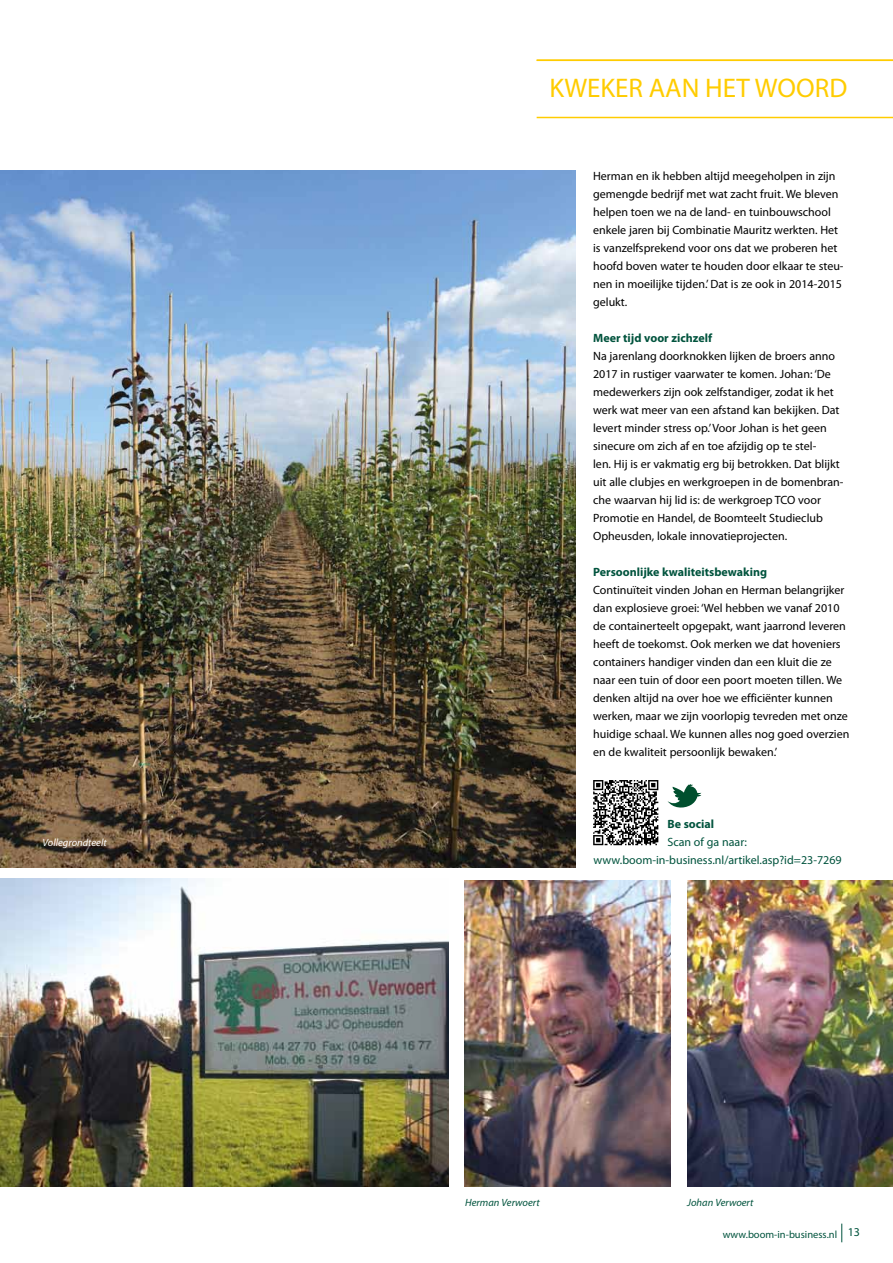
<style>
.page{position:relative;width:893px;height:1263px;background:#fff}
.page>*{position:absolute;margin:0;border:0;box-sizing:border-box;transform-origin:0 0}
.t1{font:27px "Myriad Pro";color:#fc0}
.t2{font:12px/18px "Myriad Pro";color:#000}
.t3{font:12px/18px "Myriad Pro";color:#00533d}
.t4{font:700 12px "Myriad Pro";color:#00533d}
.t5{font:italic 10.5px "Myriad Pro";color:#00533d}
.t6{font:10.5px "Myriad Pro";color:#00533d}
.t7{font:italic 10.5px "Myriad Pro";color:#fff}
</style>
<div class="page">
<svg style="left:841px;top:1223px;width:1px;height:19px"></svg>
<hr style="left:537px;top:117px;width:356px;height:1px;background:#fc0">
<hr style="left:537px;top:60px;width:356px;height:1px;background:#fc0">
<img style="left:0;top:170px;width:575px;height:697px">
<img style="left:464px;top:880px;width:206px;height:306px">
<img style="left:687px;top:880px;width:206px;height:306px">
<img style="left:0;top:878px;width:449px;height:308px">
<svg style="left:593px;top:780px;width:65px;height:65px"></svg>
<svg style="left:667px;top:784px;width:34px;height:23px"></svg>
<p class="t7" style="left:43px;top:836px;width:66px">Vollegrondteelt</p>
<h1 class="t1" style="left:549px;top:71px;width:299px">KWEKER AAN HET WOORD</h1>
<p class="t2" style="left:593px;top:167px;width:252px">Herman en ik hebben altijd meegeholpen in zijn gemengde bedrijf met wat zacht fruit. We bleven helpen toen we na de land- en tuinbouwschool enkele jaren bij Combinatie Mauritz werkten. Het is vanzelfsprekend voor ons dat we proberen het hoofd boven water te houden door elkaar te steu&shy;nen in moeilijke tijden.’ Dat is ze ook in 2014-2015 gelukt.</p>
<p class="t4" style="left:593px;top:330px;width:121px">Meer tijd voor zichzelf</p>
<p class="t2" style="left:593px;top:347px;width:252px">Na jarenlang doorknokken lijken de broers anno 2017 in rustiger vaarwater te komen. Johan: ‘De medewerkers zijn ook zelfstandiger, zodat ik het werk wat meer van een afstand kan bekijken. Dat levert minder stress op.’ Voor Johan is het geen sinecure om zich af en toe afzijdig op te stel-<br>len. Hij is er vakmatig erg bij betrokken. Dat blijkt uit alle clubjes en werkgroepen in de bomenbran&shy;che waarvan hij lid is: de werkgroep TCO voor Promotie en Handel, de Boomteelt Studieclub Opheusden, lokale innovatieprojecten.</p>
<p class="t4" style="left:593px;top:564px;width:175px">Persoonlijke kwaliteitsbewaking</p>
<p class="t2" style="left:593px;top:581px;width:258px">Continuïteit vinden Johan en Herman belangrijker dan explosieve groei: ‘Wel hebben we vanaf 2010 de containerteelt opgepakt, want jaarrond leveren heeft de toekomst. Ook merken we dat hoveniers containers handiger vinden dan een kluit die ze naar een tuin of door een poort moeten tillen. We denken altijd na over hoe we efficiënter kunnen werken, maar we zijn voorlopig tevreden met onze huidige schaal. We kunnen alles nog goed overzien en de kwaliteit persoonlijk bewaken.’</p>
<p class="t4" style="left:667px;top:816px;width:48px">Be social</p>
<p class="t3" style="left:594px;top:833px;width:249px;text-indent:74px">Scan of ga naar: www.boom-in-business.nl/artikel.asp?id=23-7269</p>
<p class="t5" style="left:465px;top:1196px;width:76px">Herman Verwoert</p>
<p class="t5" style="left:687px;top:1196px;width:68px">Johan Verwoert</p>
<p class="t6" style="left:723px;top:1228px;width:139px">www.boom-in-business.nl <sup>13</sup></p>
</div>
